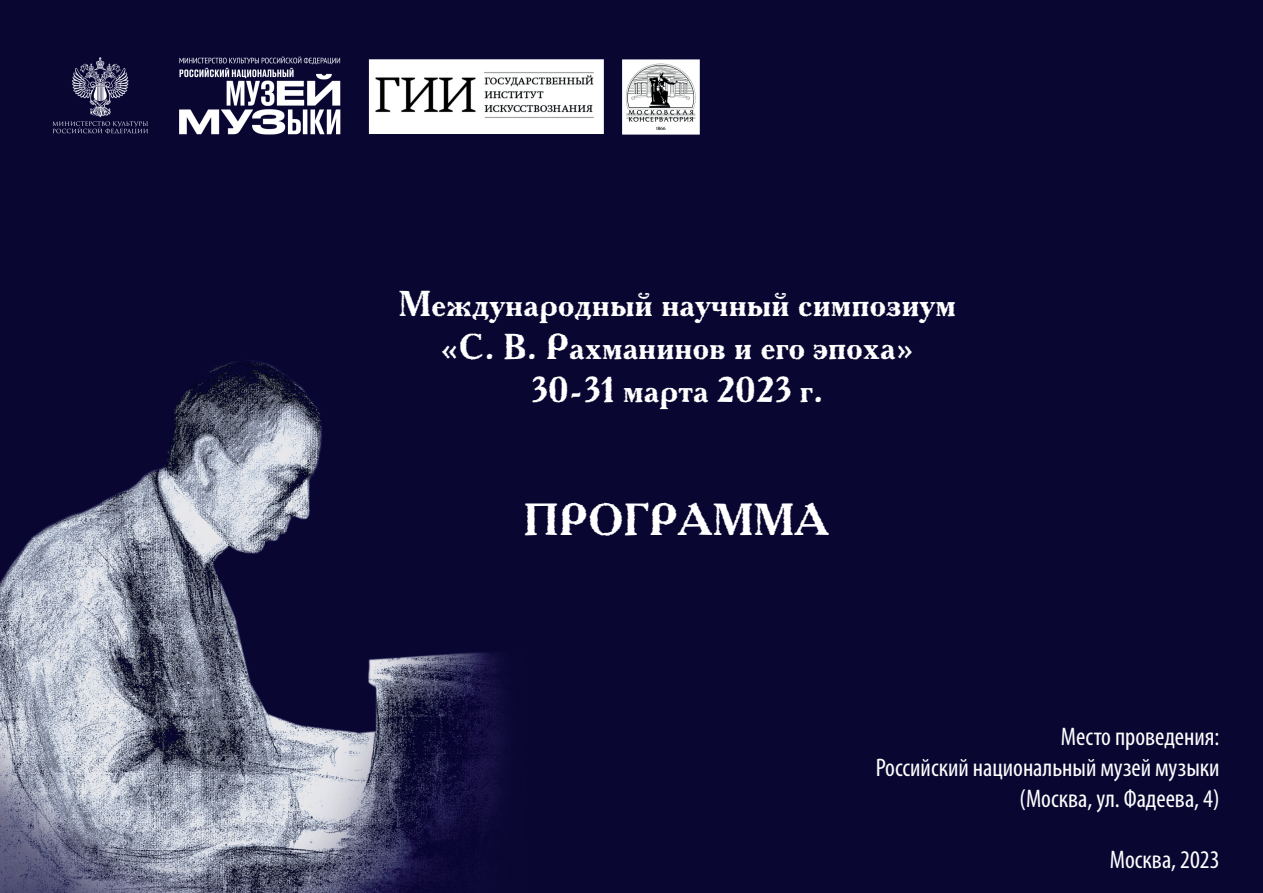
<style>
.page{position:relative;width:1263px;height:893px;background:#090632}
.page>*{position:absolute;margin:0;border:0;box-sizing:border-box;transform-origin:0 0}
.t1{font:45px "Academy Rough C";color:#fff}
.t2{font:36px/43.2px "Academy Rough C";color:#fff;text-align:center}
.t3{font:condensed 25.5px/30.6px "Myriad Pro";color:#fff;text-align:right}
</style>
<div class="page">
<img style="left:0;top:237px;width:894px;height:656px">
<img style="left:48px;top:38px;width:708px;height:116px">
<h2 class="t2" style="left:398px;top:281px;width:559px">Международный научный симпозиум «С. В. Рахманинов и его эпоха»<br>30-31 марта 2023 г.</h2>
<h1 class="t1" style="left:524px;top:490px;width:307px">ПРОГРАММА</h1>
<p class="t3" style="left:876px;top:721px;width:345px">Место проведения:<br>Российский национальный музей музыки (Москва, ул. Фадеева, 4)</p>
<p class="t3" style="left:1110px;top:844px;width:111px">Москва, 2023</p>
</div>
